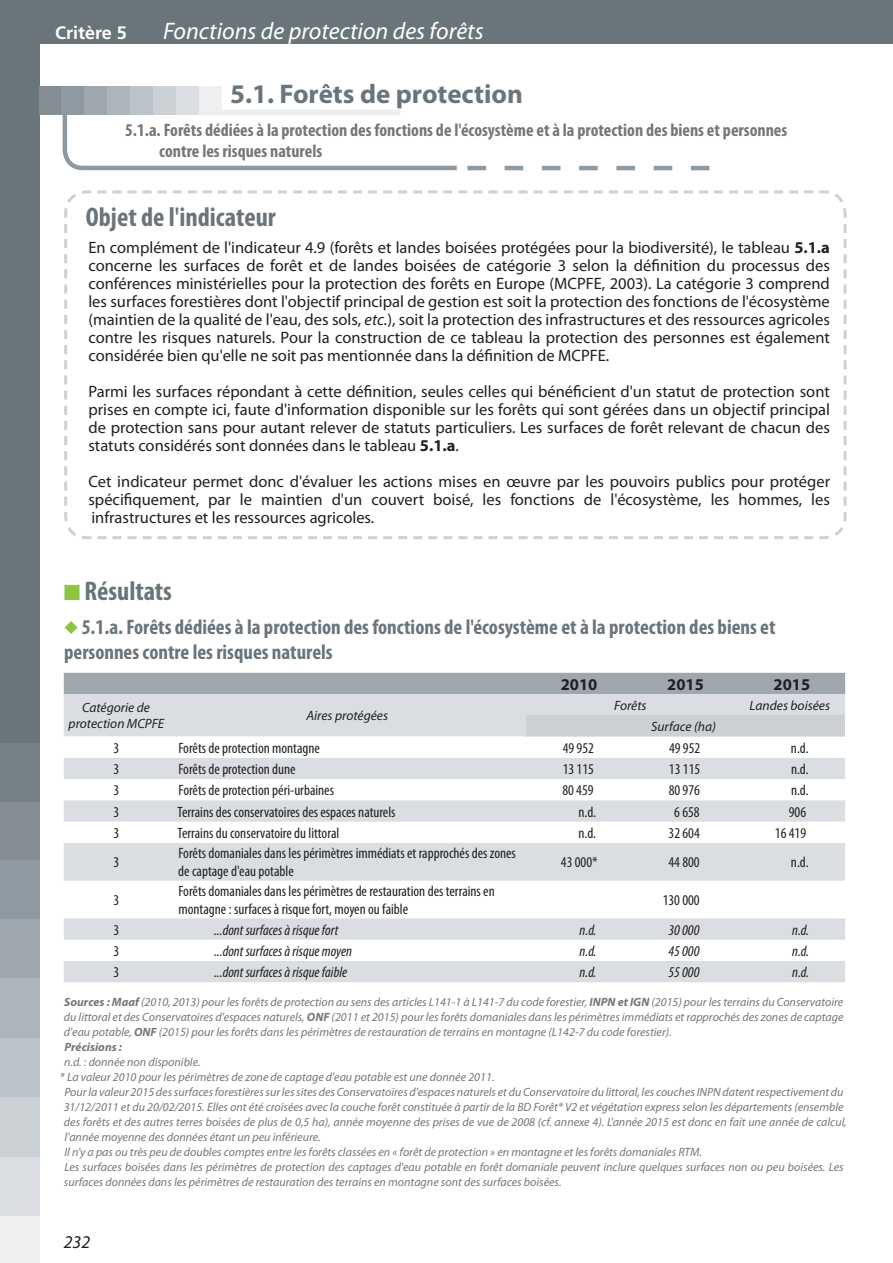
<style>
.page{position:relative;width:893px;height:1263px;background:#fff}
.page>*{position:absolute;margin:0;border:0;box-sizing:border-box;transform-origin:0 0}
.t1{font:700 condensed 27px "Myriad Pro";color:#6a747b}
.t2{font:700 27px "Myriad Pro";color:#6a747b}
.t3{font:italic 24px "Myriad Pro";color:#fff}
.t4{font:700 condensed 21px/25.2px "Myriad Pro";color:#6a747b}
.t5{font:700 condensed 18px/21.6px "Myriad Pro";color:#757679}
.t6{font:700 18px "Frutiger";color:#fff}
.t7{font:italic 18px "Myriad Pro";color:#231f20}
.t8{font:16.5px/18px "Myriad Pro";color:#231f20;text-align:justify}
.t9{font:700 16.5px "Myriad Pro";color:#231f20}
.t10{font:condensed 15px/18px "Myriad Pro";color:#231f20}
.t11{font:italic condensed 15px "Myriad Pro";color:#231f20}
.t12{font:italic 13.5px/16.2px "Myriad Pro";color:#231f20;text-align:center}
.t13{font:italic 12px/15px "Myriad Pro";color:#757679}
.s1{font-weight:700}
.s2{font-style:italic}
.s3{font-family:"Monotype Sorts";font-weight:400;font-stretch:normal;font-size:21px;color:#8bc63e}
</style>
<div class="page">
<div style="left:1px;top:0;width:892px;height:44px;background:#6a747b"></div>
<div style="left:0;top:0;width:39px;height:1263px;background:#6a747b"></div>
<div style="left:0;top:744px;width:39px;height:59px;background:#768087"></div>
<div style="left:0;top:802px;width:39px;height:60px;background:#838d93"></div>
<div style="left:0;top:860px;width:39px;height:60px;background:#8f99a1"></div>
<div style="left:0;top:919px;width:39px;height:60px;background:#9ea6ae"></div>
<div style="left:0;top:978px;width:39px;height:60px;background:#adb4ba"></div>
<div style="left:0;top:1038px;width:39px;height:59px;background:#bcc3c8"></div>
<div style="left:0;top:1097px;width:39px;height:60px;background:#ccd1d5"></div>
<div style="left:0;top:1157px;width:39px;height:59px;background:#dadee2"></div>
<div style="left:0;top:1216px;width:39px;height:47px;background:#edeff1"></div>
<div style="left:39px;top:87px;width:23px;height:28px;background:#838d93"></div>
<div style="left:61px;top:87px;width:23px;height:28px;background:#8f99a1"></div>
<div style="left:84px;top:87px;width:23px;height:28px;background:#9ea6ae"></div>
<div style="left:107px;top:87px;width:23px;height:28px;background:#adb4ba"></div>
<div style="left:130px;top:87px;width:23px;height:28px;background:#bcc3c8"></div>
<div style="left:153px;top:87px;width:23px;height:28px;background:#ccd1d5"></div>
<div style="left:176px;top:87px;width:23px;height:28px;background:#dadee2"></div>
<div style="left:199px;top:87px;width:23px;height:28px;background:#edeff1"></div>
<svg style="left:62px;top:109px;width:395px;height:62px"></svg>
<svg style="left:467px;top:166px;width:242px;height:4px"></svg>
<svg style="left:64px;top:190px;width:783px;height:349px"></svg>
<svg style="left:64px;top:673px;width:781px;height:64px;background:#c3c8ce"></svg>
<div style="left:526px;top:715px;width:319px;height:22px;background:#ccd1d5"></div>
<svg style="left:64px;top:758px;width:781px;height:224px;fill:#dadee2"></svg>
<h3 class="t6" style="left:55px;top:22px;width:73px">Critère 5</h3>
<h2 class="t3" style="left:163px;top:16px;width:322px">Fonctions de protection des forêts</h2>
<h1 class="t2" style="left:230px;top:76px;width:294px">5.1. Forêts de protection</h1>
<h3 class="t5" style="left:159px;top:119px;width:629px;text-indent:-34px">5.1.a. Forêts dédiées à la protection des fonctions de l'écosystème et à la protection des biens et personnes contre les risques naturels</h3>
<h1 class="t1" style="left:86px;top:201px;width:191px">Objet de l'indicateur</h1>
<p class="t8" style="left:88px;top:238px;width:743px">En complément de l'indicateur 4.9 (forêts et landes boisées protégées pour la biodiversité), le tableau <span class="s1">5.1.a </span>concerne les surfaces de forêt et de landes boisées de catégorie 3 selon la définition du processus des conférences ministérielles pour la protection des forêts en Europe (MCPFE, 2003). La catégorie 3 comprend les surfaces forestières dont l'objectif principal de gestion est soit la protection des fonctions de l'écosystème (maintien de la qualité de l'eau, des sols, <span class="s2">etc.</span>), soit la protection des infrastructures et des ressources agricoles contre les risques naturels. Pour la construction de ce tableau la protection des personnes est également considérée bien qu'elle ne soit pas mentionnée dans la définition de MCPFE.</p>
<p class="t8" style="left:88px;top:382px;width:743px">Parmi les surfaces répondant à cette définition, seules celles qui bénéficient d'un statut de protection sont prises en compte ici, faute d'information disponible sur les forêts qui sont gérées dans un objectif principal de protection sans pour autant relever de statuts particuliers. Les surfaces de forêt relevant de chacun des statuts considérés sont données dans le tableau <span class="s1">5.1.a</span>.</p>
<p class="t8" style="left:88px;top:472px;width:743px">Cet indicateur permet donc d'évaluer les actions mises en œuvre par les pouvoirs publics pour protéger spécifiquement, par le maintien d'un couvert boisé, les fonctions de l'écosystème, les hommes, les infrastructures et les ressources agricoles.</p>
<h1 class="t1" style="left:64px;top:574px;width:109px"><span class="s3">n</span> Résultats</h1>
<h3 class="t4" style="left:64px;top:614px;width:713px;text-indent:18px">5.1.a. Forêts dédiées à la protection des fonctions de l'écosystème et à la protection des biens et personnes contre les risques naturels</h3>
<h3 class="t9" style="left:561px;top:673px;width:38px">2010</h3>
<h3 class="t9" style="left:667px;top:673px;width:38px">2015</h3>
<h3 class="t9" style="left:773px;top:673px;width:38px">2015</h3>
<p class="t12" style="left:69px;top:699px;width:97px">Catégorie de protection MCPFE</p>
<p class="t12" style="left:306px;top:707px;width:83px">Aires protégées</p>
<p class="t12" style="left:614px;top:697px;width:34px">Forêts</p>
<p class="t12" style="left:750px;top:697px;width:82px">Landes boisées</p>
<p class="t12" style="left:651px;top:718px;width:66px">Surface (ha)</p>
<p class="t10" style="left:113px;top:739px;width:7px">3</p>
<p class="t10" style="left:178px;top:739px;width:143px">Forêts de protection montagne</p>
<p class="t10" style="left:563px;top:739px;width:33px">49 952</p>
<p class="t10" style="left:669px;top:739px;width:33px">49 952</p>
<p class="t10" style="left:791px;top:739px;width:19px">n.d.</p>
<p class="t10" style="left:113px;top:760px;width:7px">3</p>
<p class="t10" style="left:178px;top:760px;width:119px">Forêts de protection dune</p>
<p class="t10" style="left:563px;top:760px;width:33px">13 115</p>
<p class="t10" style="left:669px;top:760px;width:33px">13 115</p>
<p class="t10" style="left:791px;top:760px;width:19px">n.d.</p>
<p class="t10" style="left:113px;top:781px;width:7px">3</p>
<p class="t10" style="left:178px;top:781px;width:157px">Forêts de protection péri-urbaines</p>
<p class="t10" style="left:562px;top:781px;width:33px">80 459</p>
<p class="t10" style="left:669px;top:781px;width:33px">80 976</p>
<p class="t10" style="left:791px;top:781px;width:19px">n.d.</p>
<p class="t10" style="left:113px;top:802px;width:7px">3</p>
<p class="t10" style="left:178px;top:802px;width:219px">Terrains des conservatoires des espaces naturels</p>
<p class="t10" style="left:578px;top:802px;width:19px">n.d.</p>
<p class="t10" style="left:674px;top:802px;width:27px">6 658</p>
<p class="t10" style="left:789px;top:802px;width:19px">906</p>
<p class="t10" style="left:113px;top:824px;width:7px">3</p>
<p class="t10" style="left:178px;top:824px;width:163px">Terrains du conservatoire du littoral</p>
<p class="t10" style="left:578px;top:824px;width:19px">n.d.</p>
<p class="t10" style="left:669px;top:824px;width:33px">32 604</p>
<p class="t10" style="left:775px;top:824px;width:33px">16 419</p>
<p class="t10" style="left:113px;top:853px;width:7px">3</p>
<p class="t10" style="left:178px;top:844px;width:339px">Forêts domaniales dans les périmètres immédiats et rapprochés des zones de captage d'eau potable</p>
<p class="t10" style="left:561px;top:853px;width:38px">43 000*</p>
<p class="t10" style="left:668px;top:853px;width:33px">44 800</p>
<p class="t10" style="left:791px;top:853px;width:19px">n.d.</p>
<p class="t10" style="left:113px;top:891px;width:7px">3</p>
<p class="t10" style="left:178px;top:882px;width:318px">Forêts domaniales dans les périmètres de restauration des terrains en montagne : surfaces à risque fort, moyen ou faible</p>
<p class="t10" style="left:663px;top:891px;width:39px">130 000</p>
<p class="t10" style="left:113px;top:920px;width:7px">3</p>
<p class="t11" style="left:214px;top:921px;width:126px">...dont surfaces à risque fort</p>
<p class="t11" style="left:580px;top:921px;width:18px">n.d.</p>
<p class="t11" style="left:668px;top:921px;width:33px">30 000</p>
<p class="t11" style="left:792px;top:921px;width:18px">n.d.</p>
<p class="t10" style="left:113px;top:942px;width:7px">3</p>
<p class="t11" style="left:214px;top:942px;width:139px">...dont surfaces à risque moyen</p>
<p class="t11" style="left:580px;top:942px;width:18px">n.d.</p>
<p class="t11" style="left:668px;top:942px;width:33px">45 000</p>
<p class="t11" style="left:792px;top:942px;width:18px">n.d.</p>
<p class="t10" style="left:113px;top:963px;width:7px">3</p>
<p class="t11" style="left:214px;top:963px;width:135px">...dont surfaces à risque faible</p>
<p class="t11" style="left:580px;top:963px;width:18px">n.d.</p>
<p class="t11" style="left:668px;top:963px;width:33px">55 000</p>
<p class="t11" style="left:792px;top:963px;width:18px">n.d.</p>
<p class="t13" style="left:64px;top:994px;width:781px"><span class="s1">Sources : Maaf</span> (2010, 2013) pour les forêts de protection au sens des articles L141-1 à L141-7 du code forestier, <span class="s1">INPN et IGN</span> (2015) pour les terrains du Conservatoire du littoral et des Conservatoires d'espaces naturels, <span class="s1">ONF</span> (2011 et 2015) pour les forêts domaniales dans les périmètres immédiats et rapprochés des zones de captage d'eau potable, <span class="s1">ONF</span> (2015) pour les forêts dans les périmètres de restauration de terrains en montagne (L142-7 du code forestier).<br><span class="s1">Précisions :</span></p>
<p class="t13" style="left:64px;top:1054px;width:138px">n.d. : donnée non disponible.</p>
<p class="t13" style="left:60px;top:1069px;width:436px">* La valeur 2010 pour les périmètres de zone de captage d'eau potable est une donnée 2011.</p>
<p class="t13" style="left:64px;top:1084px;width:781px">Pour la valeur 2015 des surfaces forestières sur les sites des Conservatoires d'espaces naturels et du Conservatoire du littoral, les couches INPN datent respectivement du</p>
<p class="t13" style="left:64px;top:1099px;width:781px">31/12/2011 et du 20/02/2015. Elles ont été croisées avec la couche forêt constituée à partir de la BD Forêt® V2 et végétation express selon les départements (ensemble</p>
<p class="t13" style="left:64px;top:1114px;width:784px">des forêts et des autres terres boisées de plus de 0,5 ha), année moyenne des prises de vue de 2008 (cf. annexe 4). L'année 2015 est donc en fait une année de calcul,</p>
<p class="t13" style="left:65px;top:1129px;width:257px">l'année moyenne des données étant un peu inférieure.</p>
<p class="t13" style="left:64px;top:1144px;width:639px">Il n'y a pas ou très peu de doubles comptes entre les forêts classées en « forêt de protection » en montagne et les forêts domaniales RTM.</p>
<p class="t13" style="left:64px;top:1159px;width:781px">Les surfaces boisées dans les périmètres de protection des captages d'eau potable en forêt domaniale peuvent inclure quelques surfaces non ou peu boisées. Les</p>
<p class="t13" style="left:64px;top:1174px;width:499px">surfaces données dans les périmètres de restauration des terrains en montagne sont des surfaces boisées.</p>
<h3 class="t7" style="left:64px;top:1231px;width:28px">232</h3>
</div>
